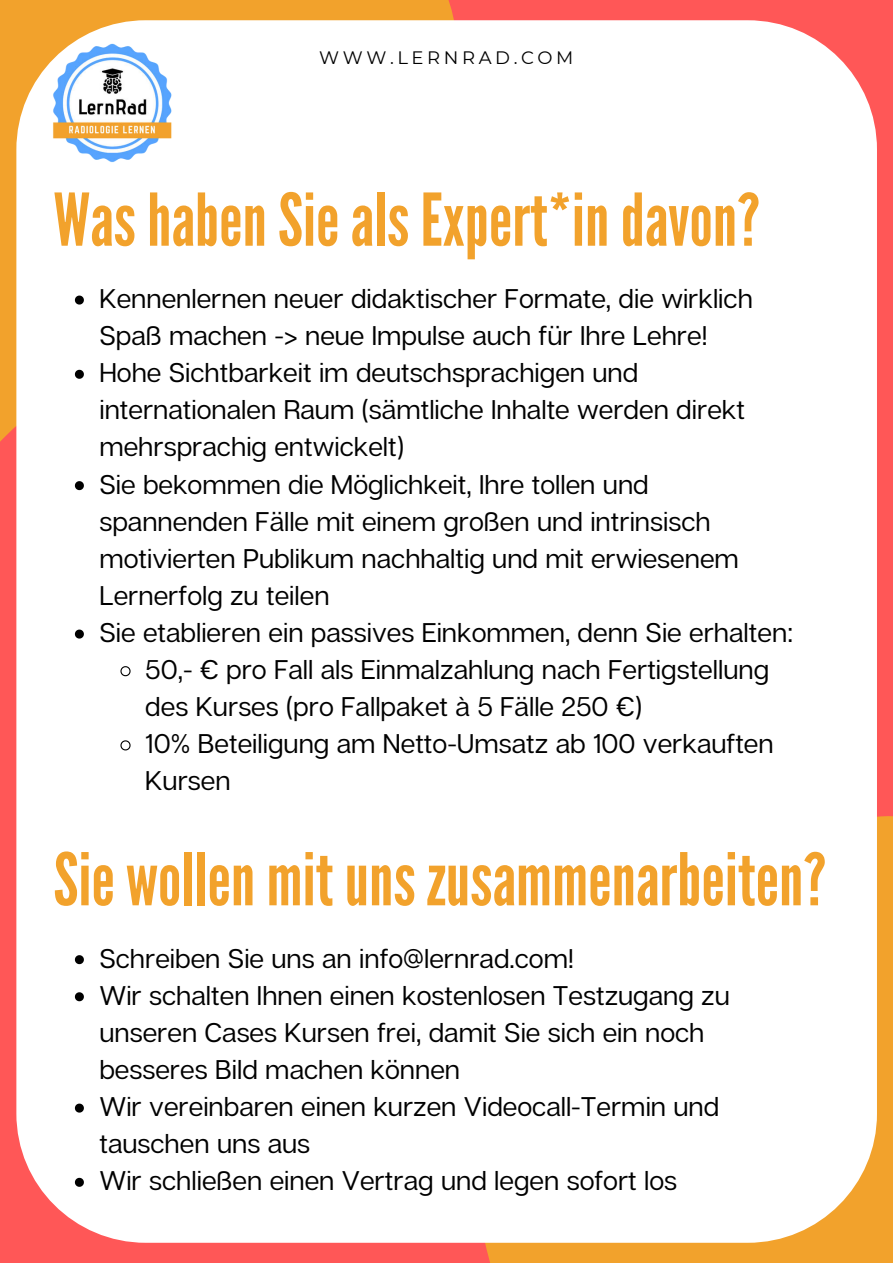
<style>
.page{position:relative;width:893px;height:1264px;background:#fff}
.page>*{position:absolute;margin:0;border:0;box-sizing:border-box;transform-origin:0 0}
.t1{font:72.45px "League Gothic";color:#f2a22c}
.t2{font:27px/37px "Articulat CF";color:#000}
.t3{font:18px "Montserrat";letter-spacing:.2em;color:#000}
</style>
<div class="page">
<div style="left:0;top:0;width:892px;height:1262px;background:#ff5757"></div>
<div style="left:0;top:0;width:454px;height:442px;background:#f2a22c"></div>
<svg style="left:461px;top:814px;width:431px;height:448px;background:#f3a73f"></svg>
<div style="left:16px;top:20px;width:860px;height:1222px;background:#fff;border-radius:129px"></div>
<img style="left:30px;top:20px;width:165px;height:143px">
<svg style="left:75px;top:295px;width:9px;height:9px"></svg>
<svg style="left:75px;top:370px;width:9px;height:9px"></svg>
<svg style="left:75px;top:481px;width:9px;height:9px"></svg>
<svg style="left:75px;top:629px;width:9px;height:9px"></svg>
<svg style="left:120px;top:666px;width:11px;height:11px"></svg>
<svg style="left:120px;top:740px;width:11px;height:11px"></svg>
<svg style="left:75px;top:955px;width:9px;height:9px"></svg>
<svg style="left:75px;top:992px;width:9px;height:9px"></svg>
<svg style="left:75px;top:1103px;width:9px;height:9px"></svg>
<svg style="left:75px;top:1177px;width:9px;height:9px"></svg>
<p class="t3" style="left:319px;top:45px;width:256px">WWW.LERNRAD.COM</p>
<h1 class="t1" style="left:54px;top:177px;width:708px">Was haben Sie als Expert*in davon?</h1>
<p class="t2" style="left:99px;top:280px;width:655px">Kennenlernen neuer didaktischer Formate, die wirklich</p>
<p class="t2" style="left:99px;top:318px;width:609px">Spaß machen -&gt; neue Impulse auch für Ihre Lehre!</p>
<p class="t2" style="left:99px;top:355px;width:540px">Hohe Sichtbarkeit im deutschsprachigen und</p>
<p class="t2" style="left:99px;top:392px;width:647px">internationalen Raum (sämtliche Inhalte werden direkt</p>
<p class="t2" style="left:99px;top:429px;width:306px">mehrsprachig entwickelt)</p>
<p class="t2" style="left:99px;top:466px;width:551px">Sie bekommen die Möglichkeit, Ihre tollen und</p>
<p class="t2" style="left:99px;top:503px;width:612px">spannenden Fälle mit einem großen und intrinsisch</p>
<p class="t2" style="left:99px;top:540px;width:641px">motivierten Publikum nachhaltig und mit erwiesenem</p>
<p class="t2" style="left:99px;top:577px;width:232px">Lernerfolg zu teilen</p>
<p class="t2" style="left:99px;top:614px;width:695px">Sie etablieren ein passives Einkommen, denn Sie erhalten:</p>
<p class="t2" style="left:145px;top:651px;width:625px">50,- € pro Fall als Einmalzahlung nach Fertigstellung</p>
<p class="t2" style="left:145px;top:689px;width:498px">des Kurses (pro Fallpaket à 5 Fälle 250 €)</p>
<p class="t2" style="left:145px;top:726px;width:630px">10% Beteiligung am Netto-Umsatz ab 100 verkauften</p>
<p class="t2" style="left:145px;top:763px;width:87px">Kursen</p>
<h1 class="t1" style="left:54px;top:836px;width:774px">Sie wollen mit uns zusammenarbeiten?</h1>
<p class="t2" style="left:99px;top:940px;width:631px">Schreiben Sie uns an info@lernrad.com!<br>Wir schalten Ihnen einen kostenlosen Testzugang zu unseren Cases Kursen frei, damit Sie sich ein noch besseres Bild machen können<br>Wir vereinbaren einen kurzen Videocall-Termin und tauschen uns aus<br>Wir schließen einen Vertrag und legen sofort los</p>
</div>
